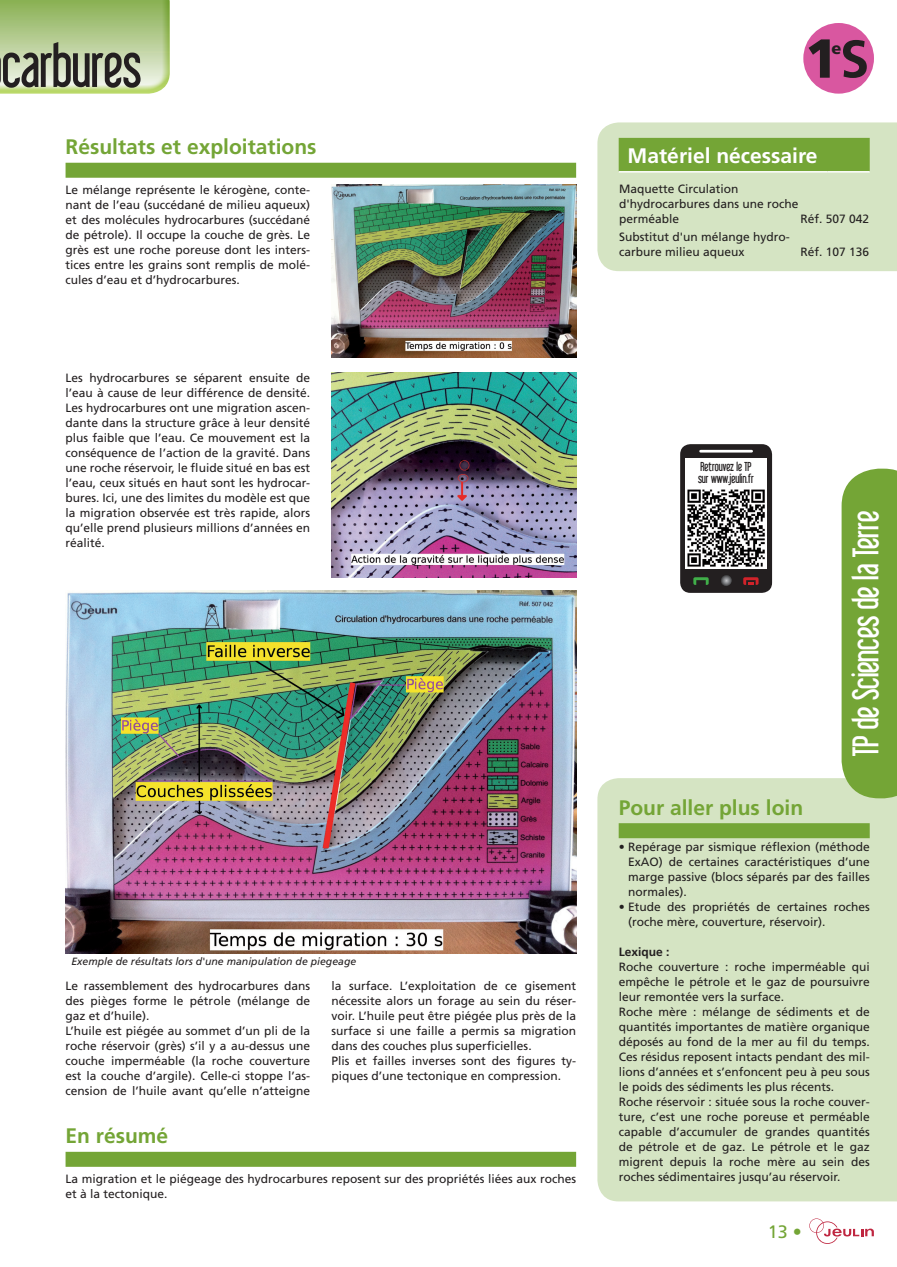
<style>
.page{position:relative;width:897px;height:1267px;background:#fff}
.page>*{position:absolute;margin:0;border:0;box-sizing:border-box;transform-origin:0 0}
.t1{font:60px "Libel Suit";color:#231f20}
.t2{font:900 54.9px "Frutiger";color:#231f20;scale:.96 1}
.t3{font:36px "Libel Suit";color:#fff}
.t4{font:700 21px "Frutiger";color:#74a536}
.t5{font:700 21px "Frutiger";color:#fff}
.t6{font:18px "Frutiger";color:#74a536}
.t7{font:900 16.35px "Frutiger";color:#231f20}
.t8{font:12.6px/12px "Libel Suit";color:#231f20}
.t9{font:12px/15px "Frutiger";color:#231f20}
.t10{font:700 12px "Frutiger";color:#231f20}
.t11{font:italic 10.5px "Frutiger";color:#231f20}
</style>
<div class="page">
<svg style="left:809px;top:1218px;width:64px;height:25px"></svg>
<div style="left:841px;top:468px;width:55px;height:310px;background:#74a536"></div>
<div style="left:597px;top:778px;width:299px;height:423px;background:#d5e4c3"></div>
<div style="left:0;top:0;width:170px;height:345px;background:#a6ce39;opacity:.75"></div>
<img style="left:331px;top:185px;width:245px;height:173px">
<img style="left:331px;top:372px;width:245px;height:205px">
<img style="left:66px;top:590px;width:510px;height:363px">
<svg style="left:597px;top:122px;width:299px;height:149px;background:#c3d8a9"></svg>
<hr style="left:618px;top:171px;width:209px;height:1px;background:#fff">
<hr style="left:827px;top:171px;width:42px;height:1px;background:#fff">
<div style="left:680px;top:444px;width:92px;height:149px;background:#231f20;border-radius:10px"></div>
<div style="left:685px;top:458px;width:81px;height:111px;background:#fff"></div>
<img style="left:687px;top:489px;width:77px;height:77px">
<hr style="left:700px;top:450px;width:51px;height:2px;background:#fff">
<svg style="left:721px;top:575px;width:10px;height:11px"></svg>
<svg style="left:693px;top:577px;width:15px;height:8px"></svg>
<svg style="left:743px;top:577px;width:15px;height:8px"></svg>
<div style="left:803px;top:23px;width:70px;height:71px;background:#d957a0;border-radius:50%"></div>
<svg style="left:843px;top:40px;width:23px;height:38px"></svg>
<div style="left:66px;top:1151px;width:510px;height:15px;background:#74a536"></div>
<div style="left:66px;top:163px;width:510px;height:15px;background:#74a536"></div>
<div style="left:618px;top:823px;width:251px;height:15px;background:#74a536"></div>
<h1 class="t1" style="left:2px;top:33px;width:141px">carbures</h1>
<h3 class="t4" style="left:66px;top:135px;width:252px">Résultats et exploitations</h3>
<p class="t9" style="left:66px;top:182px;width:246px;text-align:justify">Le mélange représente le kérogène, conte&shy;nant de l’eau (succédané de milieu aqueux) et des molécules hydrocarbures (succédané de pétrole). Il occupe la couche de grès. Le grès est une roche poreuse dont les inters&shy;tices entre les grains sont remplis de molé&shy;cules d’eau et d’hydrocarbures.</p>
<p class="t9" style="left:66px;top:370px;width:246px;text-align:justify">Les hydrocarbures se séparent ensuite de l’eau à cause de leur différence de densité.<br>Les hydrocarbures ont une migration ascen&shy;dante dans la structure grâce à leur densité plus faible que l’eau. Ce mouvement est la conséquence de l’action de la gravité. Dans une roche réservoir, le fluide situé en bas est l’eau, ceux situés en haut sont les hydrocar&shy;bures. Ici, une des limites du modèle est que la migration observée est très rapide, alors qu’elle prend plusieurs millions d’années en réalité.</p>
<p class="t11" style="left:66px;top:955px;width:292px">▲ Exemple de résultats lors d'une manipulation de piegeage</p>
<p class="t9" style="left:66px;top:978px;width:246px">Le rassemblement des hydrocarbures dans des pièges forme le pétrole (mélange de gaz et d’huile).<br>L’huile est piégée au sommet d’un pli de la roche réservoir (grès) s’il y a au-dessus une couche imperméable (la roche couverture est la couche d’argile). Celle-ci stoppe l’as&shy;cension de l’huile avant qu’elle n’atteigne</p>
<p class="t9" style="left:331px;top:978px;width:246px">la surface. L’exploitation de ce gisement nécessite alors un forage au sein du réser&shy;voir. L’huile peut être piégée plus près de la surface si une faille a permis sa migration dans des couches plus superficielles.<br>Plis et failles inverses sont des figures ty&shy;piques d’une tectonique en compression.</p>
<h3 class="t4" style="left:66px;top:1123px;width:104px">En résumé</h3>
<p class="t9" style="left:66px;top:1171px;width:512px">La migration et le piégeage des hydrocarbures reposent sur des propriétés liées aux roches et à la tectonique.</p>
<h2 class="t2" style="left:805px;top:25px;width:35px">1</h2>
<h3 class="t7" style="left:831px;top:38px;width:11px">e</h3>
<h3 class="t5" style="left:627px;top:143px;width:191px">Matériel nécessaire</h3>
<p class="t9" style="left:619px;top:181px;width:181px">Maquette Circulation d'hydrocarbures dans une roche perméable</p>
<p class="t9" style="left:800px;top:211px;width:70px">Réf. 507 042</p>
<p class="t9" style="left:619px;top:229px;width:172px">Substitut d'un mélange hydro&shy;carbure milieu aqueux</p>
<p class="t9" style="left:800px;top:244px;width:70px">Réf. 107 136</p>
<p class="t8" style="left:698px;top:461px;width:57px">Retrouvez le TP sur www.jeulin.fr</p>
<h3 class="t3" style="left:846px;top:756px;width:246px;rotate:-90deg">TP de Sciences de la Terre</h3>
<h3 class="t4" style="left:618px;top:795px;width:186px">Pour aller plus loin</h3>
<p class="t9" style="left:628px;top:839px;width:243px;text-align:justify;text-indent:-9px">• Repérage par sismique réflexion (méthode ExAO) de certaines caractéristiques d’une marge passive (blocs séparés par des failles normales).</p>
<p class="t9" style="left:628px;top:899px;width:243px;text-indent:-9px">• Etude des propriétés de certaines roches (roche mère, couverture, réservoir).</p>
<p class="t10" style="left:618px;top:944px;width:52px">Lexique :</p>
<p class="t9" style="left:618px;top:959px;width:252px">Roche couverture : roche imperméable qui empêche le pétrole et le gaz de poursuivre leur remontée vers la surface.<br>Roche mère : mélange de sédiments et de quantités importantes de matière organique déposés au fond de la mer au fil du temps.<br>Ces résidus reposent intacts pendant des mil&shy;lions d’années et s’enfoncent peu à peu sous le poids des sédiments les plus récents.<br>Roche réservoir : située sous la roche couver&shy;ture, c’est une roche poreuse et perméable capable d’accumuler de grandes quantités de pétrole et de gaz. Le pétrole et le gaz migrent depuis la roche mère au sein des roches sédimentaires jusqu’au réservoir.</p>
<h3 class="t6" style="left:767px;top:1221px;width:36px">13 •</h3>
</div>
